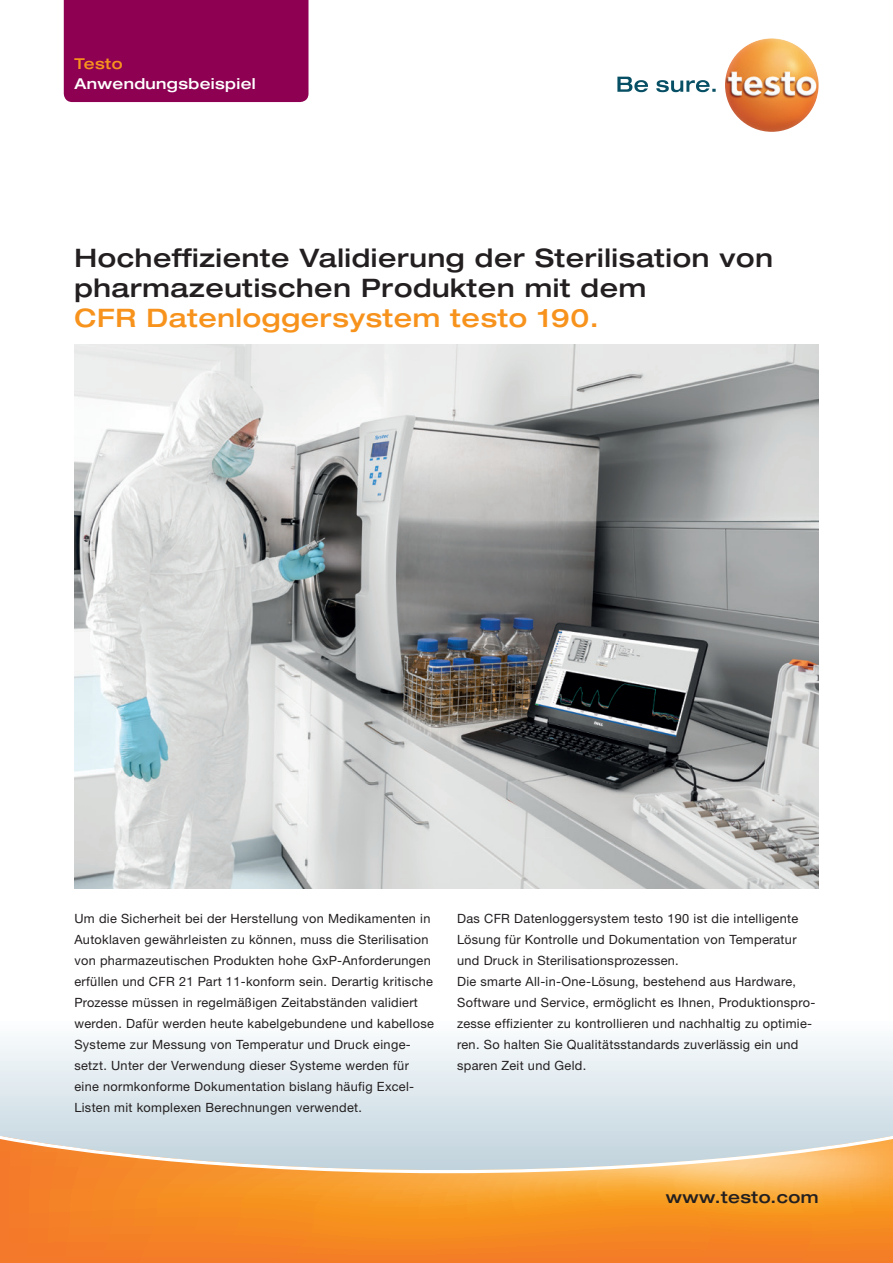
<style>
.page{position:relative;width:893px;height:1263px;background:#fff}
.page>*{position:absolute;margin:0;border:0;box-sizing:border-box;transform-origin:0 0}
.t1{font:500 expanded 25.5px/30px "Helvetica Neue LTW1 G";letter-spacing:.025em;color:#231f20}
.t2{font:500 expanded 25.5px "Helvetica Neue LTW1 G";letter-spacing:.025em;color:#f7931d}
.t3{font:500 expanded 16.5px "Helvetica Neue LTW1 G";letter-spacing:.025em;color:#231f20}
.t4{font:500 expanded 15px "Helvetica Neue LTW1 G";letter-spacing:.025em;color:#fff}
.t5{font:500 expanded 15px "Helvetica Neue LTW1 G";letter-spacing:.025em;color:#f7931d}
.t6{font:12.75px/21px "Helvetica Neue LTW1 G";letter-spacing:.025em;color:#231f20}
</style>
<div class="page">
<svg style="left:0;top:1041px;width:893px;height:90px;background:#e0eaef"></svg>
<svg style="left:0;top:1131px;width:893px;height:132px;background:#eca358"></svg>
<div style="left:64px;top:0;width:244px;height:102px;background:#8d0052"></div>
<svg style="left:617px;top:77px;width:99px;height:15px"></svg>
<img style="left:725px;top:38px;width:94px;height:94px;border-radius:47px">
<img style="left:74px;top:344px;width:745px;height:545px">
<p class="t5" style="left:74px;top:54px;width:50px">Testo</p>
<p class="t4" style="left:74px;top:74px;width:183px">Anwendungsbeispiel</p>
<h1 class="t1" style="left:74px;top:243px;width:700px">Hocheffiziente Validierung der Sterilisation von pharmazeutischen Produkten mit dem</h1>
<h1 class="t2" style="left:74px;top:302px;width:526px">CFR Datenloggersystem testo 190.</h1>
<p class="t6" style="left:74px;top:908px;width:361px">Um die Sicherheit bei der Herstellung von Medikamenten in Autoklaven gewährleisten zu können, muss die Sterilisation von pharmazeutischen Produkten hohe GxP-Anforderungen erfüllen und CFR 21 Part 11-konform sein. Derartig kritische Prozesse müssen in regelmäßigen Zeitabständen validiert werden. Dafür werden heute kabelgebundene und kabellose Systeme zur Messung von Temperatur und Druck einge&shy;setzt. Unter der Verwendung dieser Systeme werden für eine normkonforme Dokumentation bislang häufig Excel-Listen mit komplexen Berechnungen verwendet.</p>
<p class="t6" style="left:457px;top:908px;width:360px">Das CFR Datenloggersystem testo 190 ist die intelligente Lösung für Kontrolle und Dokumentation von Temperatur und Druck in Sterilisationsprozessen.<br>Die smarte All-in-One-Lösung, bestehend aus Hardware, Software und Service, ermöglicht es Ihnen, Produktionspro&shy;zesse effizienter zu kontrollieren und nachhaltig zu optimie&shy;ren. So halten Sie Qualitätsstandards zuverlässig ein und sparen Zeit und Geld.</p>
<p class="t3" style="left:666px;top:1187px;width:154px">www.testo.com</p>
</div>
